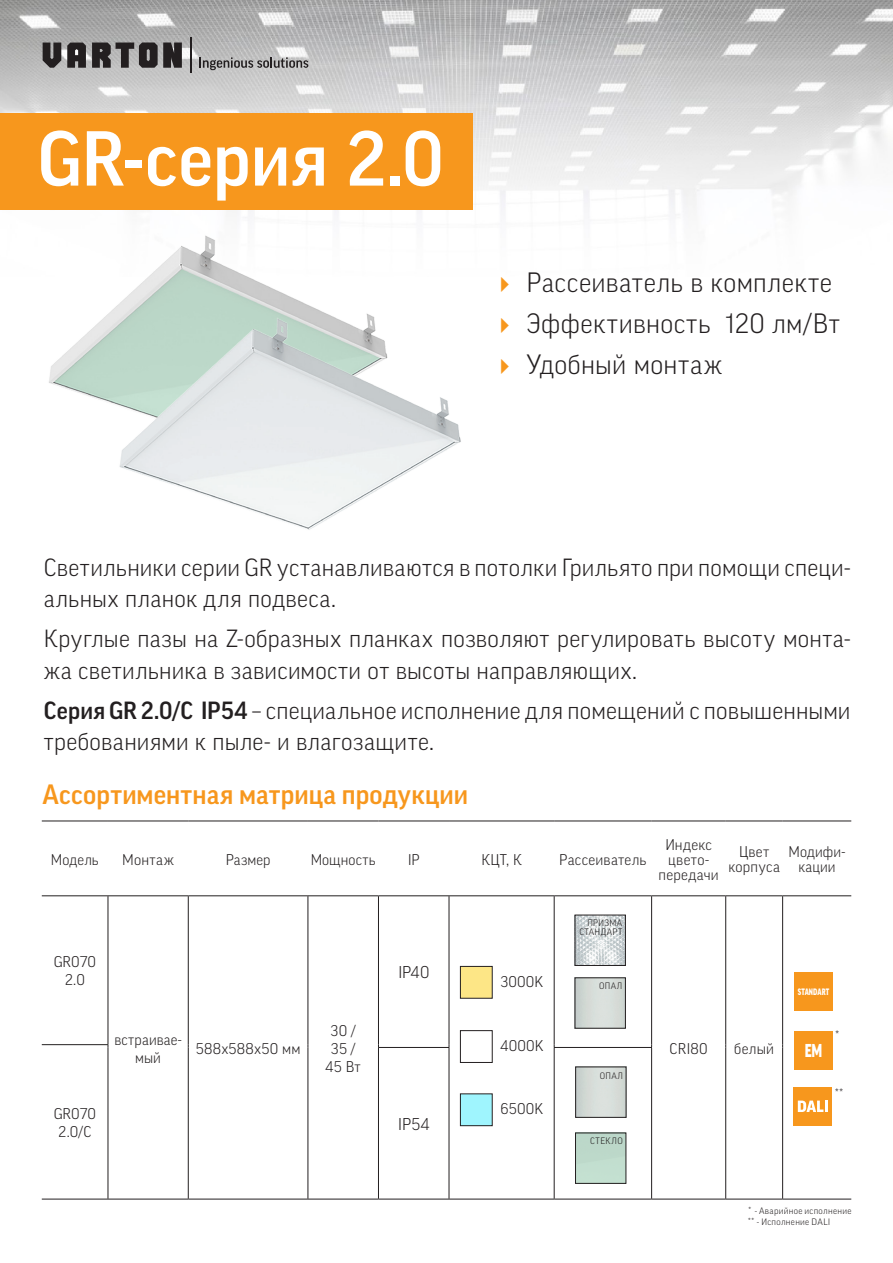
<style>
.page{position:relative;width:893px;height:1263px;background:#fff}
.page>*{position:absolute;margin:0;border:0;box-sizing:border-box;transform-origin:0 0}
.НОВИНКА_new{font:500 75px "Good Pro";color:#fff}
.t1{font:300 27px "Good Pro";letter-spacing:.015em;color:#231f20}
.Подзаголовок_new{font:500 27px "Good Pro";letter-spacing:.005em;color:#f7971d}
.Подзаголовок_new-2{font:300 24px/31.5px "Good Pro";letter-spacing:.015em;color:#231f20}
.Таблица_new{font:900 18px "Good Pro";color:#fff;scale:.75 1}
.Таблица_new-2{font:300 16.5px "Good Pro";letter-spacing:-.005em;color:#231f20}
.Таблица_new-3{font:300 15px/18px "Good Pro";letter-spacing:.015em;color:#231f20;text-align:center}
.Основной_текст_8_5_п{font:300 12px "Good Pro";color:#231f20}
.Основной_текст_8_5_п-2{font:300 9px "Good Pro";letter-spacing:.035em;color:#231f20}
.Таблица_new-4{font:300 9px "Good Pro";letter-spacing:.04em;color:#231f20}
.Таблица_new-5{font:900 9px "Good Pro";letter-spacing:.02em;color:#fff;scale:.75 1}
.s1{font-weight:500}
</style>
<div class="page">
<img style="left:0;top:0;width:893px;height:215px">
<svg style="left:43px;top:43px;width:139px;height:25px;background:#585556"></svg>
<hr style="left:190px;top:38px;width:1px;height:35px;background:#231f20">
<svg style="left:199px;top:57px;width:109px;height:13px"></svg>
<div style="left:0;top:113px;width:472px;height:96px;background:#f7971d"></div>
<img style="left:49px;top:235px;width:253px;height:158px">
<img style="left:81px;top:302px;width:380px;height:228px">
<hr style="left:42px;top:821px;width:66px;height:1px;background:#231f20">
<hr style="left:108px;top:821px;width:80px;height:1px;background:#231f20">
<hr style="left:188px;top:821px;width:120px;height:1px;background:#231f20">
<hr style="left:308px;top:821px;width:70px;height:1px;background:#231f20">
<hr style="left:378px;top:821px;width:71px;height:1px;background:#231f20">
<hr style="left:449px;top:821px;width:105px;height:1px;background:#231f20">
<hr style="left:554px;top:821px;width:98px;height:1px;background:#231f20">
<hr style="left:652px;top:821px;width:74px;height:1px;background:#231f20">
<hr style="left:726px;top:821px;width:57px;height:1px;background:#231f20">
<hr style="left:783px;top:821px;width:68px;height:1px;background:#231f20">
<hr style="left:42px;top:895px;width:66px;height:1px;background:#231f20">
<hr style="left:108px;top:895px;width:80px;height:1px;background:#231f20">
<hr style="left:188px;top:895px;width:120px;height:1px;background:#231f20">
<hr style="left:308px;top:895px;width:70px;height:1px;background:#231f20">
<hr style="left:378px;top:895px;width:71px;height:1px;background:#231f20">
<hr style="left:449px;top:895px;width:105px;height:1px;background:#231f20">
<hr style="left:554px;top:895px;width:98px;height:1px;background:#231f20">
<hr style="left:652px;top:895px;width:74px;height:1px;background:#231f20">
<hr style="left:726px;top:895px;width:57px;height:1px;background:#231f20">
<hr style="left:783px;top:895px;width:68px;height:1px;background:#231f20">
<hr style="left:42px;top:1044px;width:66px;height:1px;background:#231f20">
<hr style="left:378px;top:1047px;width:71px;height:1px;background:#231f20">
<hr style="left:554px;top:1047px;width:98px;height:1px;background:#231f20">
<hr style="left:42px;top:1199px;width:66px;height:1px;background:#231f20">
<hr style="left:108px;top:1199px;width:80px;height:1px;background:#231f20">
<hr style="left:188px;top:1199px;width:120px;height:1px;background:#231f20">
<hr style="left:308px;top:1199px;width:70px;height:1px;background:#231f20">
<hr style="left:378px;top:1199px;width:71px;height:1px;background:#231f20">
<hr style="left:449px;top:1199px;width:105px;height:1px;background:#231f20">
<hr style="left:554px;top:1199px;width:98px;height:1px;background:#231f20">
<hr style="left:652px;top:1199px;width:74px;height:1px;background:#231f20">
<hr style="left:726px;top:1199px;width:57px;height:1px;background:#231f20">
<hr style="left:783px;top:1199px;width:68px;height:1px;background:#231f20">
<hr style="left:554px;top:896px;width:1px;height:149px;background:#231f20">
<hr style="left:651px;top:896px;width:1px;height:149px;background:#231f20">
<hr style="left:725px;top:896px;width:1px;height:149px;background:#231f20">
<hr style="left:782px;top:896px;width:1px;height:149px;background:#231f20">
<hr style="left:554px;top:1048px;width:1px;height:151px;background:#231f20">
<hr style="left:651px;top:1048px;width:1px;height:151px;background:#231f20">
<hr style="left:725px;top:1047px;width:1px;height:152px;background:#231f20">
<hr style="left:782px;top:1047px;width:1px;height:152px;background:#231f20">
<hr style="left:108px;top:896px;width:1px;height:148px;background:#231f20">
<hr style="left:188px;top:896px;width:1px;height:149px;background:#231f20">
<hr style="left:308px;top:896px;width:1px;height:149px;background:#231f20">
<hr style="left:378px;top:896px;width:1px;height:149px;background:#231f20">
<hr style="left:449px;top:896px;width:1px;height:149px;background:#231f20">
<hr style="left:108px;top:1047px;width:1px;height:152px;background:#231f20">
<hr style="left:188px;top:1047px;width:1px;height:152px;background:#231f20">
<hr style="left:308px;top:1047px;width:1px;height:152px;background:#231f20">
<hr style="left:378px;top:1048px;width:1px;height:151px;background:#231f20">
<hr style="left:449px;top:1048px;width:1px;height:151px;background:#231f20">
<div style="left:460px;top:966px;width:32px;height:32px;background:#fde686"></div>
<div style="left:460px;top:966px;width:33px;height:33px;border:1px solid #231f20"></div>
<div style="left:460px;top:1030px;width:33px;height:33px;border:1px solid #231f20"></div>
<div style="left:460px;top:1094px;width:32px;height:32px;background:#9ff5fe"></div>
<div style="left:460px;top:1093px;width:33px;height:33px;border:1px solid #231f20"></div>
<img style="left:577px;top:917px;width:47px;height:47px">
<div style="left:575px;top:915px;width:51px;height:51px;border:1px solid #231f20"></div>
<div style="left:575px;top:1133px;width:51px;height:51px;border:1px solid #231f20"></div>
<div style="left:575px;top:977px;width:51px;height:51px;border:1px solid #231f20"></div>
<div style="left:575px;top:1067px;width:51px;height:51px;border:1px solid #231f20"></div>
<div style="left:794px;top:1031px;width:38px;height:38px;background:#f7971d"></div>
<div style="left:794px;top:973px;width:38px;height:38px;background:#f7971d"></div>
<div style="left:794px;top:1088px;width:38px;height:38px;background:#f7971d"></div>
<svg style="left:798px;top:1100px;width:30px;height:12px"></svg>
<p class="НОВИНКА_new" style="left:38px;top:116px;width:408px">GR-серия 2.0</p>
<p class="t1" style="left:526px;top:267px;width:307px">Рассеиватель в комплекте</p>
<p class="t1" style="left:526px;top:308px;width:315px">Эффективность 120 лм/Вт</p>
<p class="t1" style="left:526px;top:349px;width:197px">Удобный монтаж</p>
<p class="Подзаголовок_new-2" style="left:44px;top:551px;width:808px">Светильники серии GR устанавливаются в потолки Грильято при помощи специ&shy;альных планок для подвеса.</p>
<p class="Подзаголовок_new-2" style="left:44px;top:623px;width:808px">Круглые пазы на Z-образных планках позволяют регулировать высоту монта&shy;жа светильника в зависимости от высоты направляющих.</p>
<p class="Подзаголовок_new-2" style="left:44px;top:694px;width:808px"><span class="s1">Серия GR 2.0/С IP54</span> – специальное исполнение для помещений с повышенными требованиями к пыле- и влагозащите.</p>
<p class="Подзаголовок_new" style="left:43px;top:779px;width:427px">Ассортиментная матрица продукции</p>
<p class="Таблица_new-3" style="left:51px;top:850px;width:49px">Модель</p>
<p class="Таблица_new-3" style="left:122px;top:850px;width:53px">Монтаж</p>
<p class="Таблица_new-3" style="left:226px;top:850px;width:46px">Размер</p>
<p class="Таблица_new-3" style="left:311px;top:850px;width:66px">Мощность</p>
<p class="Таблица_new-3" style="left:408px;top:850px;width:13px">IP</p>
<p class="Таблица_new-3" style="left:481px;top:850px;width:42px">КЦТ, К</p>
<p class="Таблица_new-3" style="left:559px;top:850px;width:89px">Рассеиватель</p>
<p class="Таблица_new-3" style="left:658px;top:837px;width:62px;line-height:15px">Индекс цвето&shy;передачи</p>
<p class="Таблица_new-3" style="left:728px;top:844px;width:53px;line-height:15px">Цвет корпуса</p>
<p class="Таблица_new-3" style="left:789px;top:844px;width:58px;line-height:15px">Модифи&shy;кации</p>
<p class="Таблица_new-3" style="left:54px;top:953px;width:44px">GR070<br>2.0</p>
<p class="Таблица_new-3" style="left:114px;top:1030px;width:69px">встраивае&shy;мый</p>
<p class="Таблица_new-3" style="left:196px;top:1039px;width:106px">588x588x50 мм</p>
<p class="Таблица_new-3" style="left:326px;top:1021px;width:37px">30 /<br>35 /<br>45 Вт</p>
<p class="Таблица_new-2" style="left:398px;top:963px;width:33px">IP40</p>
<p class="Таблица_new-3" style="left:54px;top:1104px;width:44px">GR070<br>2.0/C</p>
<p class="Таблица_new-2" style="left:398px;top:1115px;width:33px">IP54</p>
<p class="Таблица_new-3" style="left:500px;top:973px;width:44px">3000K</p>
<p class="Таблица_new-3" style="left:500px;top:1037px;width:45px">4000K</p>
<p class="Таблица_new-3" style="left:500px;top:1100px;width:44px">6500K</p>
<p class="Таблица_new-4" style="left:588px;top:918px;width:36px">ПРИЗМА</p>
<p class="Таблица_new-4" style="left:579px;top:927px;width:44px">СТАНДАРТ</p>
<p class="Таблица_new-4" style="left:599px;top:981px;width:25px">ОПАЛ</p>
<p class="Таблица_new-4" style="left:600px;top:1070px;width:25px">ОПАЛ</p>
<p class="Таблица_new-4" style="left:590px;top:1135px;width:34px">СТЕКЛО</p>
<p class="Таблица_new-3" style="left:670px;top:1039px;width:40px">CRI80</p>
<p class="Таблица_new-3" style="left:734px;top:1039px;width:41px">белый</p>
<p class="Таблица_new-5" style="left:798px;top:987px;width:44px">STANDART</p>
<p class="Таблица_new" style="left:805px;top:1040px;width:25px">EM</p>
<p class="Основной_текст_8_5_п" style="left:836px;top:1029px;width:5px">*</p>
<p class="Основной_текст_8_5_п" style="left:835px;top:1087px;width:10px">**</p>
<p class="Основной_текст_8_5_п-2" style="left:748px;top:1205px;width:105px">* - Аварийное исполнение</p>
<p class="Основной_текст_8_5_п-2" style="left:748px;top:1216px;width:84px">** - Исполнение DALI</p>
</div>
